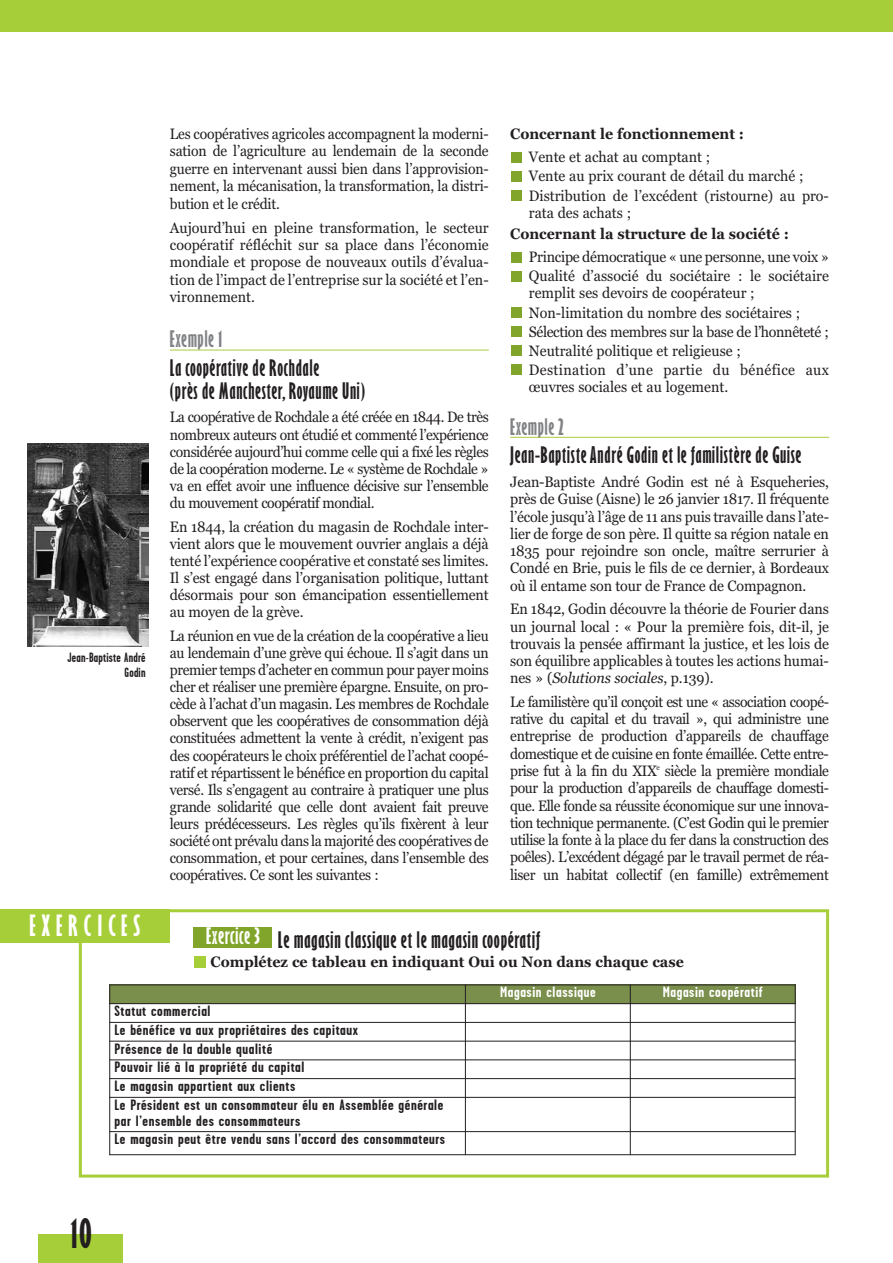
<style>
.page{position:relative;width:893px;height:1263px;background:#fff}
.page>*{position:absolute;margin:0;border:0;box-sizing:border-box;transform-origin:0 0}
.t1{font:700 extra-condensed 37.5px "Gill Sans";color:#231f20;scale:1.05 1}
.t2{font:700 extra-condensed 27px "Gill Sans";letter-spacing:.205em;color:#fff;scale:1.05 1}
.t3{font:700 extra-condensed 21px/22.6px "Gill Sans";letter-spacing:.03em;color:#231f20;scale:1.05 1}
.t4{font:700 extra-condensed 21px "Gill Sans";letter-spacing:.03em;color:#231f20;scale:1.1 1}
.t5{font:700 extra-condensed 21px "Gill Sans";letter-spacing:.03em;color:#808285;scale:1.05 1}
.t6{font:700 extra-condensed 21px "Gill Sans";letter-spacing:.03em;color:#fff;scale:1.1 1}
.t7{font:15px/17.1px "Georgia";letter-spacing:-.005em;color:#231f20;text-align:justify;scale:.93 1}
.t8{font:15px/17.2px "Georgia";letter-spacing:-.005em;color:#231f20;text-align:justify;scale:.95 1}
.t9{font:700 15px/18.8px "Garage Gothic";letter-spacing:.035em;color:#231f20;scale:1.1 1}
.t10{font:700 15px "Georgia";color:#231f20;scale:.95 1}
.t11{font:700 15px "Garage Gothic";letter-spacing:.035em;color:#fff;scale:1.1 1}
.t12{font:700 13.5px/15px "Garage Gothic";letter-spacing:.015em;color:#231f20;text-align:right;scale:.95 1}
.s1{font-style:italic}
</style>
<div class="page">
<div style="left:0;top:0;width:892px;height:32px;background:#a6ce39"></div>
<div style="left:39px;top:1234px;width:84px;height:29px;background:#a6ce39"></div>
<hr style="left:170px;top:350px;width:319px;height:1px;background:#a6ce39">
<hr style="left:510px;top:437px;width:319px;height:1px;background:#a6ce39">
<div style="left:511px;top:365px;width:10px;height:10px;background:#81a52b"></div>
<div style="left:511px;top:346px;width:10px;height:10px;background:#81a52b"></div>
<div style="left:511px;top:326px;width:10px;height:11px;background:#81a52b"></div>
<div style="left:511px;top:307px;width:10px;height:11px;background:#81a52b"></div>
<div style="left:511px;top:271px;width:10px;height:10px;background:#81a52b"></div>
<div style="left:511px;top:252px;width:10px;height:10px;background:#81a52b"></div>
<div style="left:511px;top:190px;width:10px;height:11px;background:#81a52b"></div>
<div style="left:511px;top:171px;width:10px;height:10px;background:#81a52b"></div>
<div style="left:511px;top:152px;width:10px;height:10px;background:#81a52b"></div>
<div style="left:79px;top:909px;width:750px;height:269px;border:3px solid #a6ce39"></div>
<div style="left:0;top:909px;width:170px;height:33px;background:#a6ce39"></div>
<div style="left:109px;top:985px;width:521px;height:19px;background:#7a8f4c"></div>
<div style="left:630px;top:985px;width:165px;height:19px;background:#7a8f4c"></div>
<hr style="left:109px;top:985px;width:1px;height:170px;background:#231f20">
<hr style="left:465px;top:985px;width:1px;height:170px;background:#231f20">
<hr style="left:630px;top:985px;width:1px;height:170px;background:#231f20">
<hr style="left:794px;top:985px;width:1px;height:170px;background:#231f20">
<hr style="left:109px;top:985px;width:686px;height:1px;background:#231f20">
<hr style="left:109px;top:1003px;width:686px;height:1px;background:#231f20">
<hr style="left:109px;top:1022px;width:686px;height:1px;background:#231f20">
<hr style="left:109px;top:1041px;width:686px;height:1px;background:#231f20">
<hr style="left:109px;top:1060px;width:686px;height:1px;background:#231f20">
<hr style="left:109px;top:1078px;width:686px;height:1px;background:#231f20">
<hr style="left:109px;top:1097px;width:686px;height:1px;background:#231f20">
<hr style="left:109px;top:1131px;width:686px;height:1px;background:#231f20">
<hr style="left:109px;top:1154px;width:686px;height:1px;background:#231f20">
<div style="left:194px;top:956px;width:11px;height:11px;background:#a6ce39"></div>
<div style="left:194px;top:927px;width:78px;height:21px;background:#81a52b"></div>
<img style="left:28px;top:444px;width:121px;height:202px">
<p class="t12" style="left:68px;top:652px;width:84px">Jean-Baptiste André<br>Godin</p>
<h2 class="t2" style="left:29px;top:914px;width:107px">EXERCICES</h2>
<p class="t7" style="left:170px;top:126px;width:344px">Les coopératives agricoles accompagnent la moderni&shy;sation de l’agriculture au lendemain de la seconde guerre en intervenant aussi bien dans l’approvision&shy;nement, la mécanisation, la transformation, la distri&shy;bution et le crédit.</p>
<p class="t8" style="left:170px;top:220px;width:337px">Aujourd’hui en pleine transformation, le secteur coopératif réfléchit sur sa place dans l’économie mondiale et propose de nouveaux outils d’évalua&shy;tion de l’impact de l’entreprise sur la société et l’en&shy;vironnement.</p>
<h3 class="t5" style="left:170px;top:331px;width:51px">Exemple 1</h3>
<h3 class="t3" style="left:170px;top:358px;width:187px">La coopérative de Rochdale<br>(près de Manchester, Royaume Uni)</h3>
<p class="t7" style="left:170px;top:410px;width:344px">La coopérative de Rochdale a été créée en 1844. De très nombreux auteurs ont étudié et commenté l’expérience considérée aujourd’hui comme celle qui a fixé les règles de la coopération moderne. Le « système de Rochdale » va en effet avoir une influence décisive sur l’ensemble du mouvement coopératif mondial.</p>
<p class="t8" style="left:170px;top:519px;width:337px">En 1844, la création du magasin de Rochdale inter&shy;vient alors que le mouvement ouvrier anglais a déjà tenté l’expérience coopérative et constaté ses limites.<br>Il s’est engagé dans l’organisation politique, luttant désormais pour son émancipation essentiellement au moyen de la grève.</p>
<p class="t7" style="left:170px;top:628px;width:344px">La réunion en vue de la création de la coopérative a lieu au lendemain d’une grève qui échoue. Il s’agit dans un premier temps d’acheter en commun pour payer moins cher et réaliser une première épargne. Ensuite, on pro&shy;cède à l’achat d’un magasin. Les membres de Rochdale observent que les coopératives de consommation déjà constituées admettent la vente à crédit, n’exigent pas des coopérateurs le choix préférentiel de l’achat coopé&shy;ratif et répartissent le bénéfice en proportion du capital versé. Ils s’engagent au contraire à pratiquer une plus grande solidarité que celle dont avaient fait preuve leurs prédécesseurs. Les règles qu’ils fixèrent à leur société ont prévalu dans la majorité des coopératives de consommation, et pour certaines, dans l’ensemble des coopératives. Ce sont les suivantes :</p>
<p class="t10" style="left:510px;top:128px;width:248px">Concernant le fonctionnement :</p>
<p class="t8" style="left:529px;top:149px;width:317px;line-height:19px;text-align:left">Vente et achat au comptant ;<br>Vente au prix courant de détail du marché ;<br>Distribution de l’excédent (ristourne) au pro-</p>
<p class="t8" style="left:529px;top:205px;width:109px">rata des achats ;</p>
<p class="t10" style="left:510px;top:228px;width:295px">Concernant la structure de la société :</p>
<p class="t8" style="left:529px;top:249px;width:317px;line-height:19px">Principe démocratique « une personne, une voix »<br>Qualité d’associé du sociétaire : le sociétaire</p>
<p class="t8" style="left:529px;top:285px;width:317px;line-height:19px;text-align:left">remplit ses devoirs de coopérateur ; Non-limitation du nombre des sociétaires ; Sélection des membres sur la base de l’honnêteté ; Neutralité politique et religieuse ;<br>Destination d’une partie du bénéfice aux</p>
<p class="t8" style="left:529px;top:379px;width:211px">œuvres sociales et au logement.</p>
<h3 class="t5" style="left:510px;top:418px;width:52px">Exemple 2</h3>
<h3 class="t3" style="left:510px;top:445px;width:279px">Jean-Baptiste André Godin et le familistère de Guise</h3>
<p class="t8" style="left:510px;top:474px;width:337px">Jean-Baptiste André Godin est né à Esqueheries, près de Guise (Aisne) le 26 janvier 1817. Il fréquente l’école jusqu’à l’âge de 11 ans puis travaille dans l’ate&shy;lier de forge de son père. Il quitte sa région natale en 1835 pour rejoindre son oncle, maître serrurier à Condé en Brie, puis le fils de ce dernier, à Bordeaux où il entame son tour de France de Compagnon.</p>
<p class="t8" style="left:510px;top:602px;width:337px">En 1842, Godin découvre la théorie de Fourier dans un journal local : « Pour la première fois, dit-il, je trouvais la pensée affirmant la justice, et les lois de son équilibre applicables à toutes les actions humai&shy;nes » (<span class="s1">Solutions sociales</span>, p.139).</p>
<p class="t7" style="left:510px;top:694px;width:344px">Le familistère qu’il conçoit est une « association coopé&shy;rative du capital et du travail », qui administre une entreprise de production d’appareils de chauffage domestique et de cuisine en fonte émaillée. Cette entre&shy;prise fut à la fin du XIX<sup>e</sup> siècle la première mondiale pour la production d’appareils de chauffage domesti&shy;que. Elle fonde sa réussite économique sur une innova&shy;tion technique permanente. (C’est Godin qui le premier utilise la fonte à la place du fer dans la construction des poêles). L’excédent dégagé par le travail permet de réa&shy;liser un habitat collectif (en famille) extrêmement</p>
<h3 class="t6" style="left:206px;top:928px;width:50px">Exercice 3</h3>
<h3 class="t4" style="left:278px;top:931px;width:240px">Le magasin classique et le magasin coopératif</h3>
<p class="t10" style="left:211px;top:956px;width:499px">Complétez ce tableau en indiquant Oui ou Non dans chaque case</p>
<p class="t11" style="left:500px;top:986px;width:88px">Magasin classique</p>
<p class="t11" style="left:662px;top:986px;width:92px">Magasin coopératif</p>
<p class="t9" style="left:115px;top:1003px;width:300px">Statut commercial<br>Le bénéfice va aux propriétaires des capitaux<br>Présence de la double qualité<br>Pouvoir lié à la propriété du capital<br>Le magasin appartient aux clients<br>Le Président est un consommateur élu en Assemblée générale</p>
<p class="t9" style="left:115px;top:1114px;width:302px;line-height:17.7px">par l’ensemble des consommateurs<br>Le magasin peut être vendu sans l’accord des consommateurs</p>
<h1 class="t1" style="left:70px;top:1219px;width:22px">10</h1>
</div>
